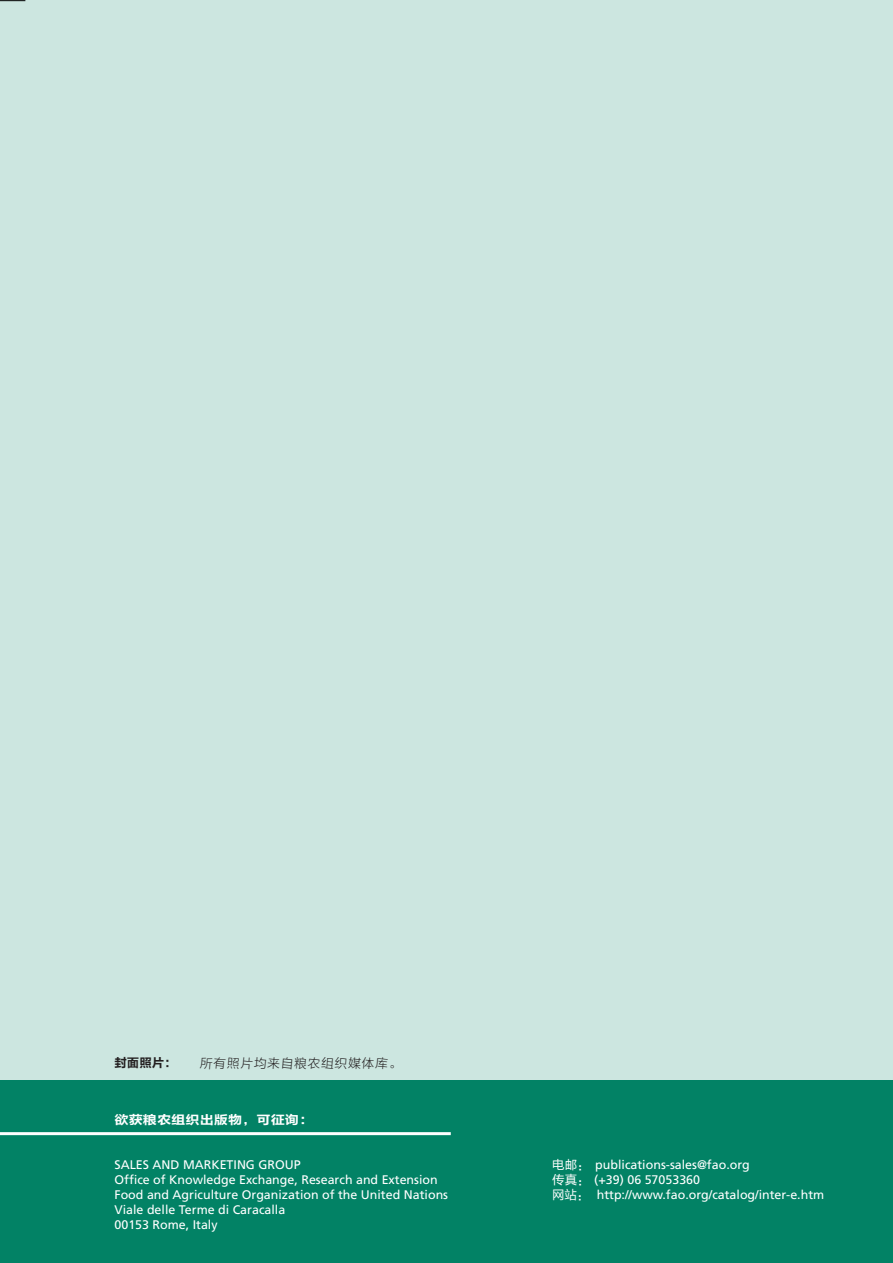
<style>
.page{position:relative;width:893px;height:1263px;background:#fff}
.page>*{position:absolute;margin:0;border:0;box-sizing:border-box;transform-origin:0 0}
.t1{font:12.45px/15px "Frutiger LT Std";color:#fff}
.t2{font:12.45px "FZLTXHK GBK1 0";color:#231f20}
.t3{font:12.45px "FZLTCHK GBK1 0";color:#fff;scale:1.14 1}
.t4{font:12.45px "FZLTCHK GBK1 0";color:#231f20}
.s1{font-family:"FZLTHK GBK1 0"}
</style>
<div class="page">
<div style="left:0;top:0;width:893px;height:1101px;background:#cce6e0"></div>
<div style="left:0;top:1080px;width:893px;height:183px;background:#028265"></div>
<svg style="left:0;top:0;width:25px;height:1px"></svg>
<hr style="left:0;top:1132px;width:451px;height:3px;background:#fff">
<p class="t4" style="left:114px;top:1056px;width:64px">封面照片：</p>
<p class="t2" style="left:201px;top:1047px;width:202px;rotate:5deg">所有照片均来自粮农组织媒体库。</p>
<p class="t3" style="left:114px;top:1113px;width:176px">欲获粮农组织出版物，可征询：</p>
<p class="t1" style="left:114px;top:1157px;width:335px">SALES AND MARKETING GROUP<br>Office of Knowledge Exchange, Research and Extension Food and Agriculture Organization of the United Nations Viale delle Terme di Caracalla<br>00153 Rome, Italy</p>
<p class="t1" style="left:552px;top:1157px;width:273px"><span class="s1">电邮：</span> publications-sales@fao.org<br><span class="s1">传真：</span> (+39) 06 57053360<br><span class="s1">网站：</span> http://www.fao.org/catalog/inter-e.htm</p>
</div>
